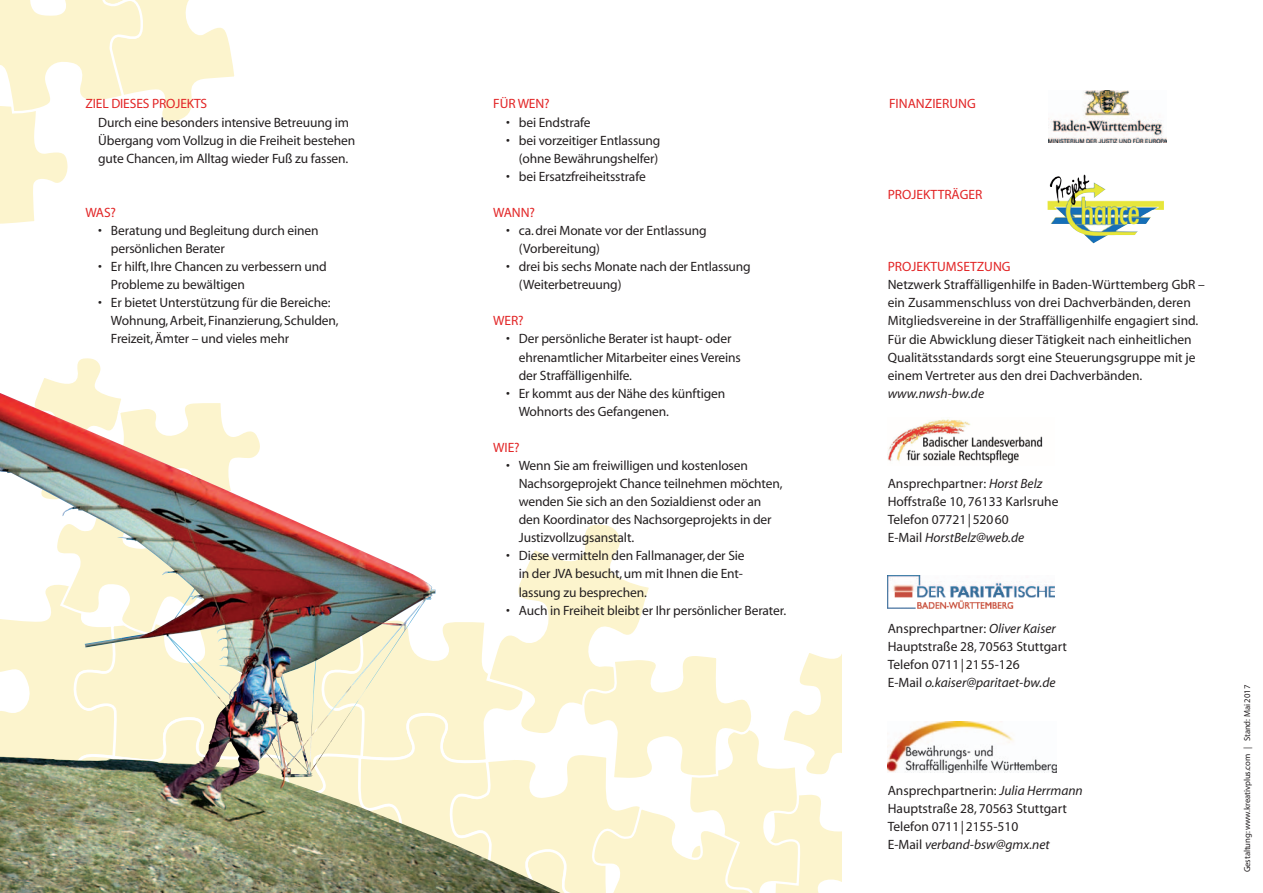
<style>
.page{position:relative;width:1263px;height:893px;background:#fff}
.page>*{position:absolute;margin:0;border:0;box-sizing:border-box;transform-origin:0 0}
.t1{font:13.5px/18.1px "Myriad";letter-spacing:-.01em;color:#231f20}
.t2{font:13.5px "Myriad";color:#e22526}
.t3{font:italic 13.5px "Myriad";color:#231f20}
.t4{font:8.7px "Myriad";letter-spacing:-.01em;color:#231f20}
.s1{font-style:italic}
</style>
<div class="page">
<svg style="left:0;top:0;width:234px;height:224px"></svg>
<svg style="left:38px;top:358px;width:804px;height:535px"></svg>
<img style="left:0;top:393px;width:561px;height:500px">
<img style="left:888px;top:575px;width:167px;height:33px">
<img style="left:888px;top:419px;width:155px;height:45px">
<img style="left:1047px;top:176px;width:86px;height:67px">
<img style="left:888px;top:722px;width:168px;height:51px">
<img style="left:1048px;top:91px;width:118px;height:51px">
<p class="t2" style="left:85px;top:97px;width:123px">Ziel dieses Projekts</p>
<p class="t1" style="left:98px;top:114px;width:259px">Durch eine besonders intensive Betreuung im<br>Übergang vom Vollzug in die Freiheit bestehen gute Chancen, im Alltag wieder Fuß zu fassen.</p>
<p class="t2" style="left:85px;top:206px;width:32px">WAS?</p>
<p class="t1" style="left:111px;top:222px;width:209px;text-indent:-13px">• Beratung und Begleitung durch einen persönlichen Berater</p>
<p class="t1" style="left:111px;top:258px;width:217px;text-indent:-13px">• Er hilft, Ihre Chancen zu verbessern und<br>Probleme zu bewältigen</p>
<p class="t1" style="left:111px;top:294px;width:229px;text-indent:-13px">• Er bietet Unterstützung für die Bereiche:<br>Wohnung, Arbeit, Finanzierung, Schulden,<br>Freizeit, Ämter – und vieles mehr</p>
<p class="t2" style="left:493px;top:97px;width:58px">FÜR WEN?</p>
<p class="t1" style="left:506px;top:114px;width:86px">• bei Endstrafe</p>
<p class="t1" style="left:506px;top:132px;width:156px;text-align:right">• bei vorzeitiger Entlassung (ohne Bewährungshelfer)</p>
<p class="t1" style="left:506px;top:168px;width:141px">• bei Ersatzfreiheitsstrafe</p>
<p class="t2" style="left:493px;top:206px;width:43px">WANN?</p>
<p class="t1" style="left:519px;top:222px;width:189px;text-indent:-13px">• ca.drei Monate vor der Entlassung (Vorbereitung)</p>
<p class="t1" style="left:519px;top:258px;width:233px;text-indent:-13px">• drei bis sechs Monate nach der Entlassung (Weiterbetreuung)</p>
<p class="t2" style="left:493px;top:314px;width:32px">WER?</p>
<p class="t1" style="left:519px;top:330px;width:224px;text-indent:-13px">• Der persönliche Berater ist haupt- oder ehrenamtlicher Mitarbeiter eines Vereins der Straffälligenhilfe.</p>
<p class="t1" style="left:519px;top:385px;width:208px;text-indent:-13px">• Er kommt aus der Nähe des künftigen<br>Wohnorts des Gefangenen.</p>
<p class="t2" style="left:493px;top:441px;width:28px">WIE?</p>
<p class="t1" style="left:506px;top:457px;width:243px">• Wenn Sie am freiwilligen und kostenlosen</p>
<p class="t1" style="left:506px;top:475px;width:278px">Nachsorgeprojekt Chance teilnehmen möchten,</p>
<p class="t1" style="left:519px;top:493px;width:244px">wenden Sie sich an den Sozialdienst oder an</p>
<p class="t1" style="left:519px;top:511px;width:254px">den Koordinator des Nachsorgeprojekts in der</p>
<p class="t1" style="left:506px;top:529px;width:130px">J ustizvollzugsanstalt.</p>
<p class="t1" style="left:519px;top:547px;width:227px;text-indent:-13px">• Diese vermitteln den Fallmanager,der Sie in der JVA besucht, um mit I hnen die Ent&shy;lassung zu besprechen.</p>
<p class="t1" style="left:506px;top:602px;width:282px">• Auch in Freiheit bleibt er Ihr persönlicher Berater.</p>
<p class="t2" style="left:889px;top:97px;width:88px">Finanzierung</p>
<p class="t2" style="left:888px;top:188px;width:96px">Projektträger</p>
<p class="t2" style="left:888px;top:260px;width:124px">Projektumsetzung</p>
<p class="t1" style="left:888px;top:276px;width:319px">Netzwerk Straffälligenhilfe in Baden-Württemberg GbR – ein Zusammenschluss von drei Dachverbänden, deren Mitgliedsvereine in der Straffälligenhilfe engagiert sind.<br>Für die Abwicklung dieser Tätigkeit nach einheitlichen Qualitätsstandards sorgt eine Steuerungsgruppe mit je einem Vertreter aus den drei Dachverbänden.</p>
<p class="t3" style="left:888px;top:387px;width:98px">www.nwsh-bw.de</p>
<p class="t1" style="left:888px;top:475px;width:172px">Ansprechpartner: <span class="s1">Horst Belz<br></span>Hoffstraße 10, 76133 Karlsruhe<br>Telefon 07721 | 52060<br>E-Mail <span class="s1">HorstBelz@web.de</span></p>
<p class="t1" style="left:888px;top:619px;width:181px">Ansprechpartner: <span class="s1">Oliver Kaiser<br></span>Hauptstraße 28, 70563 Stuttgart<br>Telefon 0711 | 2155-126<br>E-Mail <span class="s1">o.kaiser@paritaet-bw.de</span></p>
<p class="t1" style="left:888px;top:782px;width:197px">Ansprechpartnerin: <span class="s1">Julia Herrmann<br></span>Hauptstraße 28, 70563 Stuttgart<br>Telefon 0711 | 2155-510<br>E-Mail <span class="s1">verband-bsw@gmx.net</span></p>
<p class="t4" style="left:1243px;top:872px;width:189px;rotate:-90deg">Gestaltung: www.kreativplus.com | Stand: Mai 2017</p>
</div>
